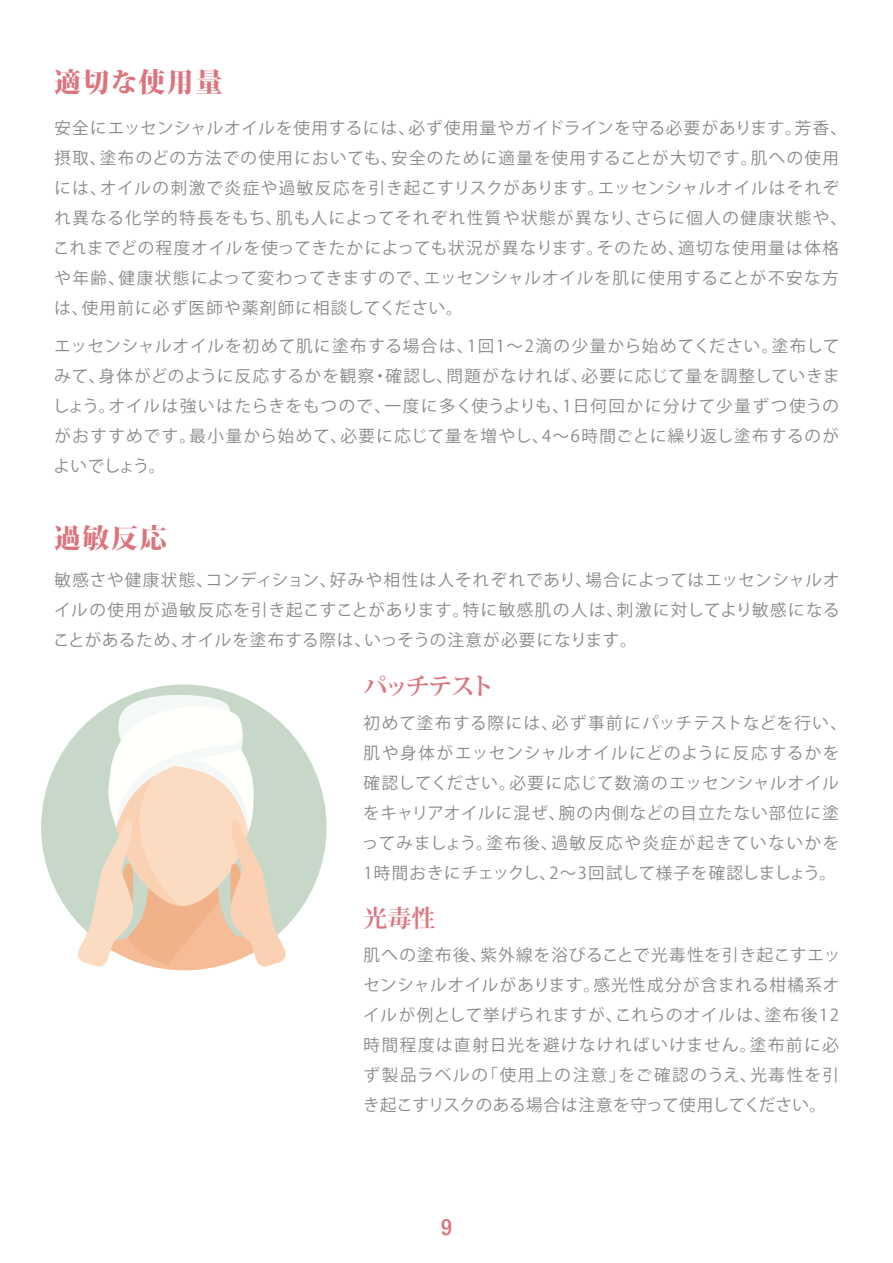
<style>
.page{position:relative;width:893px;height:1263px;background:#fff}
.page>*{position:absolute;margin:0;border:0;box-sizing:border-box;transform-origin:0 0}
.t1{font:800 27px "Koz Min Pro";letter-spacing:.06em;color:#dc747e}
.t2{font:700 24px "Koz Min Pro";letter-spacing:-.08em;color:#dc747e}
.t3{font:500 condensed 22.5px "Helvetica Neue LT Std";color:#dc747e}
.t4{font:16.5px/30px "Koz Go Pro";letter-spacing:.065em;color:#898989;text-align:justify}
</style>
<div class="page">
<div style="left:41px;top:684px;width:286px;height:286px;background:#c7d7c8;border-radius:50%"></div>
<svg style="left:76px;top:695px;width:211px;height:275px"></svg>
<h1 class="t1" style="left:54px;top:62px;width:170px">適切な使用量</h1>
<p class="t4" style="left:53px;top:113px;width:795px;text-align:left">安全にエッセンシャルオイルを使用するには、必ず使用量やガイドラインを守る必要があります。芳香、摂取、塗布のどの方法での使用においても、安全のために適量を使用することが大切です。肌への使用には、オイルの刺激で炎症や過敏反応を引き起こすリスクがあります。エッセンシャルオイルはそれぞれ異なる化学的特長をもち、肌も人によってそれぞれ性質や状態が異なり、さらに個人の健康状態や、これまでどの程度オイルを使ってきたかによっても状況が異なります。そのため、適切な使用量は体格や年齢、健康状態によって変わってきますので、エッセンシャルオイルを肌に使用することが不安な方は、使用前に必ず医師や薬剤師に相談してください。</p>
<p class="t4" style="left:53px;top:331px;width:788px">エッセンシャルオイルを初めて肌に塗布する場合は、1回1～2滴の少量から始めてください。塗布してみて、身体がどのように反応するかを観察・確認し、問題がなければ、必要に応じて量を調整していきましょう。オイルは強いはたらきをもつので、一度に多く使うよりも、1日何回かに分けて少量ずつ使うのがおすすめです。最小量から始めて、必要に応じて量を増やし、4～6時間ごとに繰り返し塗布するのがよいでしょう。</p>
<h1 class="t1" style="left:54px;top:517px;width:114px">過敏反応</h1>
<p class="t4" style="left:53px;top:565px;width:788px">敏感さや健康状態、コンディション、好みや相性は人それぞれであり、場合によってはエッセンシャルオイルの使用が過敏反応を引き起こすことがあります。特に敏感肌の人は、刺激に対してより敏感になることがあるため、オイルを塗布する際は、いっそうの注意が必要になります。</p>
<h2 class="t2" style="left:363px;top:669px;width:133px">パッチテスト</h2>
<p class="t4" style="left:362px;top:708px;width:486px;text-align:left">初めて塗布する際には、必ず事前にパッチテストなどを行い、肌や身体がエッセンシャルオイルにどのように反応するかを確認してください。必要に応じて数滴のエッセンシャルオイルをキャリアオイルに混ぜ、腕の内側などの目立たない部位に塗ってみましょう。塗布後、過敏反応や炎症が起きていないかを1時間おきにチェックし、2～3回試して様子を確認しましょう。</p>
<h2 class="t2" style="left:364px;top:901px;width:73px">光毒性</h2>
<p class="t4" style="left:363px;top:940px;width:479px">肌への塗布後、紫外線を浴びることで光毒性を引き起こすエッセンシャルオイルがあります。感光性成分が含まれる柑橘系オイルが例として挙げられますが、これらのオイルは、塗布後12時間程度は直射日光を避けなければいけません。塗布前に必ず製品ラベルの「使用上の注意」をご確認のうえ、光毒性を引き起こすリスクのある場合は注意を守って使用してください。</p>
<h3 class="t3" style="left:441px;top:1214px;width:12px">9</h3>
</div>
